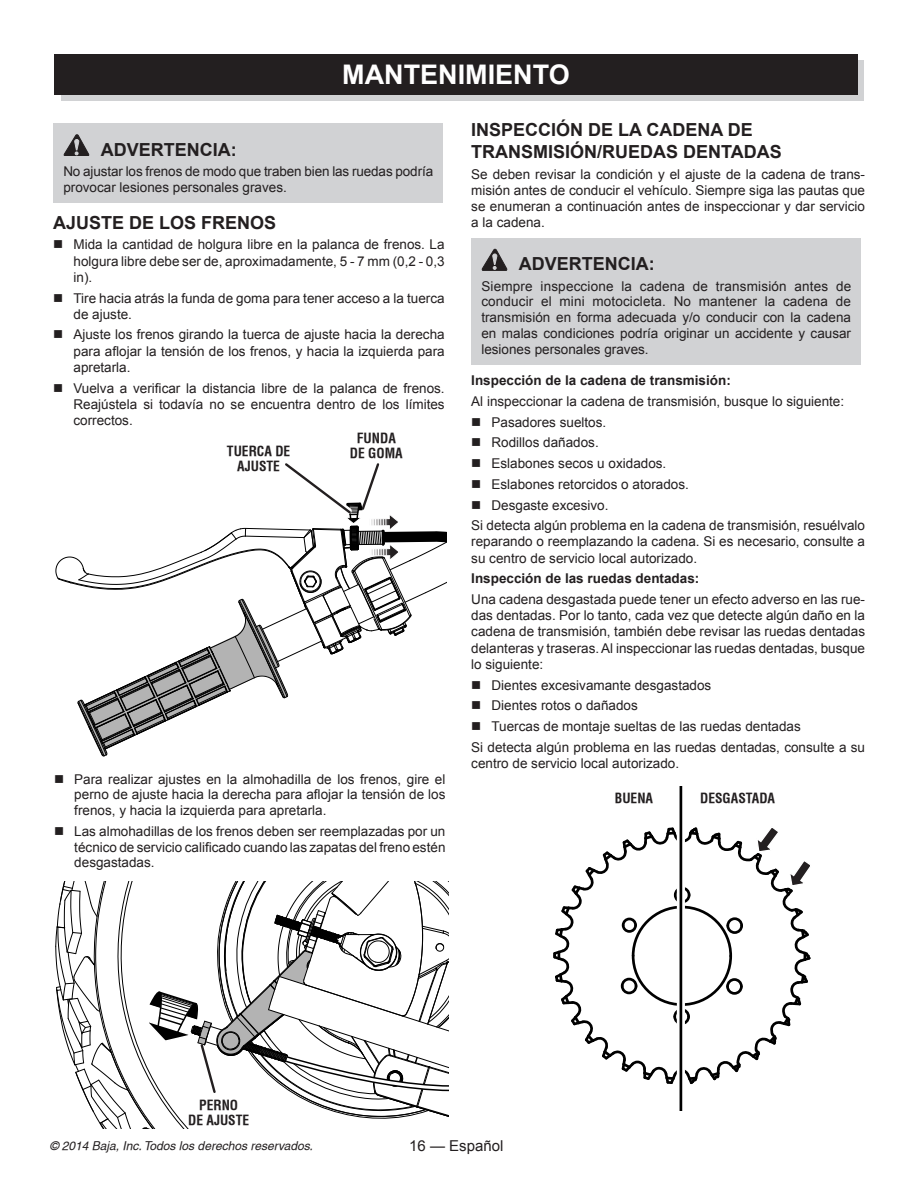
<style>
.page{position:relative;width:918px;height:1188px;background:#fff}
.page>*{position:absolute;margin:0;border:0;box-sizing:border-box;transform-origin:0 0}
.HEADING{font:700 27px "Arial";color:#fff}
.Heading_2{font:700 18px/21.6px "Arial";color:#231f20}
.Warning{font:700 18px "Arial";color:#231f20}
.t1{font:15px "Arial";color:#231f20}
.bullet{font:13.5px/16.2px "Arial";color:#231f20;text-align:justify}
.Warning_Text{font:13.5px/15.8px "Arial";color:#231f20;text-align:justify}
.Body_text{font:13.5px/16.2px "Arial";color:#231f20;text-align:justify}
.callouts{font:700 condensed 13.5px "Helvetica";color:#231f20}
.bullet-2{font:700 13.5px "Arial";color:#231f20}
.Body_text-2{font:700 13.5px "Arial";color:#231f20}
.t2{font:italic 12px "Helvetica";color:#231f20}
</style>
<div class="page">
<div style="left:471px;top:238px;width:390px;height:126px;background:#d1d2d4"></div>
<svg style="left:482px;top:249px;width:25px;height:21px"></svg>
<div style="left:53px;top:123px;width:390px;height:80px;background:#d1d2d4"></div>
<svg style="left:64px;top:135px;width:25px;height:21px"></svg>
<svg style="left:679px;top:786px;width:4px;height:325px"></svg>
<hr style="left:680px;top:786px;width:2px;height:325px;background:#000">
<svg style="left:553px;top:807px;width:258px;height:296px"></svg>
<div style="left:61px;top:61px;width:803px;height:40px;background:linear-gradient(to right,#d1d2d4,#d1d2d4)"></div>
<div style="left:54px;top:54px;width:804px;height:40px;background:#231f20"></div>
<svg style="left:55px;top:463px;width:391px;height:294px"></svg>
<svg style="left:55px;top:881px;width:394px;height:248px"></svg>
<p class="HEADING" style="left:342px;top:57px;width:229px">MANTENIMIENTO</p>
<p class="Warning" style="left:101px;top:137px;width:137px">ADVERTENCIA:</p>
<p class="Warning_Text" style="left:63px;top:164px;width:371px">No ajustar los frenos de modo que traben bien las ruedas podría provocar lesiones personales graves.</p>
<p class="Heading_2" style="left:53px;top:212px;width:225px">AJUSTE DE LOS FRENOS</p>
<p class="bullet" style="left:74px;top:237px;width:373px;text-indent:-20px">■ Mida la cantidad de holgura libre en la palanca de frenos. La holgura libre debe ser de, aproximadamente, 5 - 7 mm (0,2 - 0,3 in).</p>
<p class="bullet" style="left:74px;top:290px;width:373px;text-indent:-20px">■ Tire hacia atrás la funda de goma para tener acceso a la tuerca de ajuste.</p>
<p class="bullet" style="left:74px;top:327px;width:373px;text-indent:-20px">■ Ajuste los frenos girando la tuerca de ajuste hacia la derecha para aflojar la tensión de los frenos, y hacia la izquierda para apretarla.</p>
<p class="bullet" style="left:74px;top:380px;width:373px;text-indent:-20px">■ Vuelva a verificar la distancia libre de la palanca de frenos.<br>Reajústela si todavía no se encuentra dentro de los límites correctos.</p>
<p class="callouts" style="left:357px;top:430px;width:41px">FUNDA</p>
<p class="callouts" style="left:227px;top:443px;width:65px">TUERCA DE</p>
<p class="callouts" style="left:350px;top:445px;width:54px">DE GOMA</p>
<p class="callouts" style="left:237px;top:458px;width:44px">AJUSTE</p>
<p class="bullet" style="left:74px;top:771px;width:373px;line-height:15.8px;text-indent:-20px">■ Para realizar ajustes en la almohadilla de los frenos, gire el perno de ajuste hacia la derecha para aflojar la tensión de los frenos, y hacia la izquierda para apretarla.</p>
<p class="bullet" style="left:74px;top:823px;width:373px;line-height:15.8px;text-indent:-20px">■ Las almohadillas de los frenos deben ser reemplazadas por un técnico de servicio calificado cuando las zapatas del freno estén desgastadas.</p>
<p class="Heading_2" style="left:471px;top:120px;width:312px">INSPECCIÓN DE LA CADENA DE<br>TRANSMISIÓN/RUEDAS DENTADAS</p>
<p class="Body_text" style="left:471px;top:166px;width:395px">Se deben revisar la condición y el ajuste de la cadena de trans&shy;misión antes de conducir el vehículo. Siempre siga las pautas que se enumeran a continuación antes de inspeccionar y dar servicio a la cadena.</p>
<p class="Warning" style="left:519px;top:252px;width:137px">ADVERTENCIA:</p>
<p class="Warning_Text" style="left:481px;top:278px;width:371px">Siempre inspeccione la cadena de transmisión antes de conducir el mini motocicleta. No mantener la cadena de transmisión en forma adecuada y/o conducir con la cadena en malas condiciones podría originar un accidente y causar lesiones personales graves.</p>
<p class="bullet-2" style="left:471px;top:372px;width:261px">Inspección de la cadena de transmisión:</p>
<p class="bullet" style="left:471px;top:393px;width:374px">Al inspeccionar la cadena de transmisión, busque lo siguiente:</p>
<p class="bullet" style="left:471px;top:414px;width:137px">■ Pasadores sueltos.</p>
<p class="bullet" style="left:471px;top:435px;width:129px">■ Rodillos dañados.</p>
<p class="bullet" style="left:471px;top:455px;width:197px">■ Eslabones secos u oxidados.</p>
<p class="bullet" style="left:471px;top:476px;width:219px">■ Eslabones retorcidos o atorados.</p>
<p class="bullet" style="left:471px;top:497px;width:139px">■ Desgaste excesivo.</p>
<p class="bullet" style="left:471px;top:518px;width:395px">Si detecta algún problema en la cadena de transmisión, resuélvalo reparando o reemplazando la cadena. Si es necesario, consulte a su centro de servicio local autorizado.</p>
<p class="Body_text-2" style="left:471px;top:570px;width:230px">Inspección de las ruedas dentadas:</p>
<p class="bullet" style="left:471px;top:591px;width:395px">Una cadena desgastada puede tener un efecto adverso en las rue&shy;das dentadas. Por lo tanto, cada vez que detecte algún daño en la cadena de transmisión, también debe revisar las ruedas dentadas delanteras y traseras. Al inspeccionar las ruedas dentadas, busque lo siguiente:</p>
<p class="bullet" style="left:471px;top:677px;width:242px">■ Dientes excesivamante desgastados</p>
<p class="bullet" style="left:471px;top:698px;width:168px">■ Dientes rotos o dañados</p>
<p class="bullet" style="left:471px;top:718px;width:331px">■ Tuercas de montaje sueltas de las ruedas dentadas</p>
<p class="bullet" style="left:471px;top:739px;width:395px">Si detecta algún problema en las ruedas dentadas, consulte a su centro de servicio local autorizado.</p>
<p class="callouts" style="left:615px;top:789px;width:40px">BUENA</p>
<p class="callouts" style="left:700px;top:789px;width:77px">DESGASTADA</p>
<p class="callouts" style="left:199px;top:1096px;width:41px">PERNO</p>
<p class="callouts" style="left:188px;top:1111px;width:63px">DE AJUSTE</p>
<p class="t2" style="left:50px;top:1139px;width:265px">© 2014 Baja, Inc. Todos los derechos reservados.</p>
<p class="t1" style="left:409px;top:1136px;width:96px">16 — Español</p>
</div>
